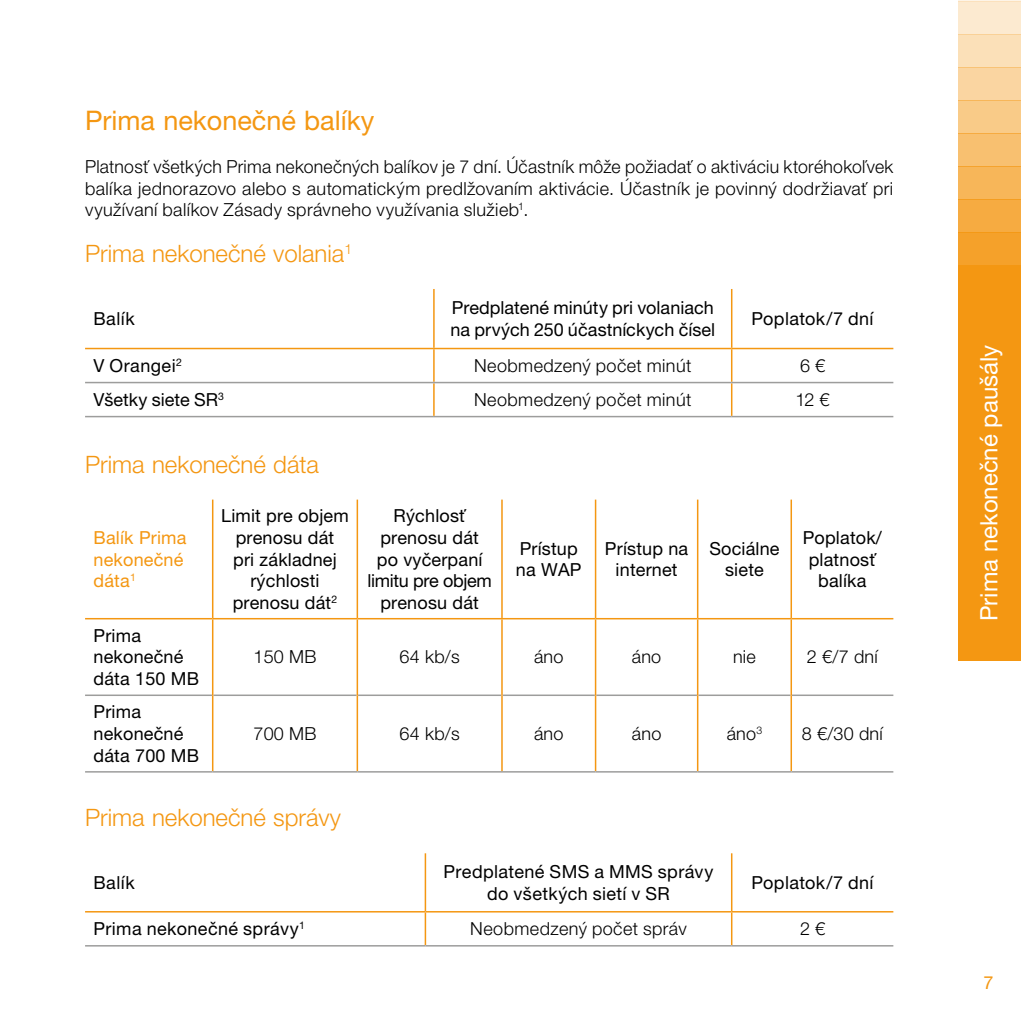
<style>
.page{position:relative;width:1021px;height:1021px;background:#fff}
.page>*{position:absolute;margin:0;border:0;box-sizing:border-box;transform-origin:0 0}
.t1{font:27px "Helvetica Neue LT Pro";color:#f49712}
.t2{font:300 24px "Helvetica Neue LT Pro";color:#f49712}
.t3{font:24px "Helvetica Neue LT Pro";color:#fff}
.t4{font:18px/21.6px "Helvetica Neue LT Pro";letter-spacing:.01em;color:#000;text-align:center}
.t5{font:300 18px/21.6px "Helvetica Neue LT Pro";letter-spacing:.02em;color:#000;text-align:justify}
.t6{font:18px/21.6px "Helvetica Neue LT Pro";letter-spacing:.01em;color:#f49712}
</style>
<div class="page">
<div style="left:958px;top:1px;width:62px;height:33px;background:#fcead0"></div>
<div style="left:958px;top:166px;width:62px;height:33px;background:#f7b659"></div>
<svg style="left:958px;top:199px;width:62px;height:66px;background:#f5a534"></svg>
<div style="left:958px;top:265px;width:62px;height:395px;background:#f49712"></div>
<div style="left:958px;top:133px;width:62px;height:33px;background:#f8c070"></div>
<div style="left:958px;top:100px;width:62px;height:33px;background:#f9cb88"></div>
<hr style="left:958px;top:0;width:62px;height:1px;background:#f49712">
<svg style="left:958px;top:34px;width:62px;height:66px;background:#fadaab"></svg>
<hr style="left:85px;top:416px;width:349px;height:1px;background:#9d9d9c">
<hr style="left:434px;top:416px;width:297px;height:1px;background:#9d9d9c">
<hr style="left:731px;top:416px;width:162px;height:1px;background:#9d9d9c">
<hr style="left:433px;top:289px;width:1px;height:59px;background:#f49712">
<hr style="left:731px;top:289px;width:1px;height:59px;background:#f49712">
<hr style="left:433px;top:349px;width:1px;height:33px;background:#f49712">
<hr style="left:731px;top:349px;width:1px;height:33px;background:#f49712">
<hr style="left:433px;top:383px;width:1px;height:33px;background:#f49712">
<hr style="left:731px;top:383px;width:1px;height:33px;background:#f49712">
<hr style="left:85px;top:348px;width:349px;height:1px;background:#f49712">
<hr style="left:434px;top:348px;width:297px;height:1px;background:#f49712">
<hr style="left:731px;top:348px;width:162px;height:1px;background:#f49712">
<hr style="left:85px;top:382px;width:349px;height:1px;background:#9d9d9c">
<hr style="left:434px;top:382px;width:297px;height:1px;background:#9d9d9c">
<hr style="left:731px;top:382px;width:162px;height:1px;background:#9d9d9c">
<hr style="left:85px;top:694px;width:127px;height:2px;background:#9d9d9c">
<hr style="left:213px;top:694px;width:143px;height:2px;background:#9d9d9c">
<hr style="left:358px;top:694px;width:143px;height:2px;background:#9d9d9c">
<hr style="left:502px;top:694px;width:93px;height:2px;background:#9d9d9c">
<hr style="left:596px;top:694px;width:101px;height:2px;background:#9d9d9c">
<hr style="left:698px;top:694px;width:92px;height:2px;background:#9d9d9c">
<hr style="left:792px;top:694px;width:101px;height:2px;background:#9d9d9c">
<hr style="left:85px;top:771px;width:128px;height:1px;background:#9d9d9c">
<hr style="left:213px;top:771px;width:144px;height:1px;background:#9d9d9c">
<hr style="left:357px;top:771px;width:145px;height:1px;background:#9d9d9c">
<hr style="left:502px;top:771px;width:93px;height:1px;background:#9d9d9c">
<hr style="left:595px;top:771px;width:102px;height:1px;background:#9d9d9c">
<hr style="left:697px;top:771px;width:94px;height:1px;background:#9d9d9c">
<hr style="left:791px;top:771px;width:102px;height:1px;background:#9d9d9c">
<hr style="left:212px;top:619px;width:1px;height:76px;background:#f49712">
<hr style="left:356px;top:619px;width:2px;height:76px;background:#f49712">
<hr style="left:501px;top:619px;width:1px;height:76px;background:#f49712">
<hr style="left:595px;top:619px;width:1px;height:76px;background:#f49712">
<hr style="left:697px;top:619px;width:1px;height:76px;background:#f49712">
<hr style="left:790px;top:619px;width:2px;height:76px;background:#f49712">
<hr style="left:212px;top:695px;width:1px;height:76px;background:#f49712">
<hr style="left:356px;top:695px;width:2px;height:76px;background:#f49712">
<hr style="left:501px;top:695px;width:1px;height:76px;background:#f49712">
<hr style="left:595px;top:695px;width:1px;height:76px;background:#f49712">
<hr style="left:697px;top:695px;width:1px;height:76px;background:#f49712">
<hr style="left:790px;top:695px;width:2px;height:76px;background:#f49712">
<hr style="left:212px;top:499px;width:1px;height:119px;background:#f49712">
<hr style="left:356px;top:499px;width:2px;height:119px;background:#f49712">
<hr style="left:501px;top:499px;width:1px;height:119px;background:#f49712">
<hr style="left:595px;top:499px;width:1px;height:119px;background:#f49712">
<hr style="left:697px;top:499px;width:1px;height:119px;background:#f49712">
<hr style="left:790px;top:499px;width:2px;height:119px;background:#f49712">
<hr style="left:85px;top:618px;width:128px;height:1px;background:#f49712">
<hr style="left:213px;top:618px;width:144px;height:1px;background:#f49712">
<hr style="left:357px;top:618px;width:145px;height:1px;background:#f49712">
<hr style="left:502px;top:618px;width:93px;height:1px;background:#f49712">
<hr style="left:595px;top:618px;width:102px;height:1px;background:#f49712">
<hr style="left:697px;top:618px;width:94px;height:1px;background:#f49712">
<hr style="left:791px;top:618px;width:102px;height:1px;background:#f49712">
<hr style="left:85px;top:945px;width:340px;height:1px;background:#9d9d9c">
<hr style="left:425px;top:945px;width:306px;height:1px;background:#9d9d9c">
<hr style="left:731px;top:945px;width:162px;height:1px;background:#9d9d9c">
<hr style="left:424px;top:853px;width:2px;height:58px;background:#f49712">
<hr style="left:731px;top:853px;width:1px;height:58px;background:#f49712">
<hr style="left:85px;top:911px;width:340px;height:1px;background:#f49712">
<hr style="left:425px;top:911px;width:306px;height:1px;background:#f49712">
<hr style="left:424px;top:912px;width:2px;height:33px;background:#f49712">
<hr style="left:731px;top:911px;width:162px;height:1px;background:#f49712">
<hr style="left:731px;top:912px;width:1px;height:33px;background:#f49712">
<h1 class="t1" style="left:85px;top:104px;width:291px">Prima nekonečné balíky</h1>
<p class="t5" style="left:85px;top:155px;width:809px">Platnosť všetkých Prima nekonečných balíkov je 7 dní. Účastník môže požiadať o aktiváciu ktoréhokoľvek balíka jednorazovo alebo s automatickým predlžovaním aktivácie. Účastník je povinný dodržiavať pri využívaní balíkov Zásady správneho využívania služieb<sup>1</sup>.</p>
<h2 class="t2" style="left:85px;top:239px;width:268px">Prima nekonečné volania<sup>1</sup></h2>
<p class="t4" style="left:94px;top:308px;width:43px">Balík</p>
<p class="t4" style="left:450px;top:297px;width:266px;text-align:left">Predplatené minúty pri volaniach na prvých 250 účastníckych čísel</p>
<p class="t4" style="left:751px;top:308px;width:124px">Poplatok/7 dní</p>
<p class="t4" style="left:94px;top:354px;width:90px">V Orangei<sup>2</sup></p>
<p class="t5" style="left:474px;top:354px;width:219px">Neobmedzený počet minút</p>
<p class="t5" style="left:800px;top:354px;width:27px">6 €</p>
<p class="t4" style="left:94px;top:388px;width:132px">Všetky siete SR<sup>3</sup></p>
<p class="t5" style="left:474px;top:388px;width:219px">Neobmedzený počet minút</p>
<p class="t5" style="left:795px;top:388px;width:36px">12 €</p>
<h2 class="t2" style="left:85px;top:449px;width:235px">Prima nekonečné dáta</h2>
<p class="t6" style="left:94px;top:526px;width:94px">Balík Prima nekonečné dáta<sup>1</sup></p>
<p class="t4" style="left:221px;top:505px;width:129px">Limit pre objem prenosu dát<br>pri základnej rýchlosti prenosu dát<sup>2</sup></p>
<p class="t4" style="left:367px;top:505px;width:125px">Rýchlosť prenosu dát po vyčerpaní limitu pre objem prenosu dát</p>
<p class="t4" style="left:516px;top:537px;width:67px;text-align:left">Prístup na WAP</p>
<p class="t4" style="left:605px;top:537px;width:85px">Prístup na internet</p>
<p class="t4" style="left:709px;top:537px;width:72px">Sociálne siete</p>
<p class="t4" style="left:802px;top:526px;width:81px">Poplatok/ platnosť balíka</p>
<p class="t4" style="left:94px;top:624px;width:107px;text-align:left">Prima nekonečné dáta 150 MB</p>
<p class="t4" style="left:94px;top:701px;width:107px;text-align:left">Prima nekonečné dáta 700 MB</p>
<p class="t5" style="left:253px;top:646px;width:64px">150 MB</p>
<p class="t5" style="left:399px;top:646px;width:62px">64 kb/s</p>
<p class="t5" style="left:534px;top:646px;width:31px">áno</p>
<p class="t5" style="left:632px;top:646px;width:31px">áno</p>
<p class="t5" style="left:733px;top:646px;width:24px">nie</p>
<p class="t5" style="left:807px;top:646px;width:72px">2 €/7 dní</p>
<p class="t5" style="left:253px;top:722px;width:64px">700 MB</p>
<p class="t5" style="left:399px;top:722px;width:62px">64 kb/s</p>
<p class="t5" style="left:534px;top:722px;width:31px">áno</p>
<p class="t5" style="left:632px;top:722px;width:31px">áno</p>
<p class="t5" style="left:726px;top:722px;width:37px">áno<sup>3</sup></p>
<p class="t5" style="left:801px;top:722px;width:82px">8 €/30 dní</p>
<h2 class="t2" style="left:85px;top:803px;width:257px">Prima nekonečné správy</h2>
<p class="t4" style="left:94px;top:871px;width:43px">Balík</p>
<p class="t4" style="left:443px;top:860px;width:271px">Predplatené SMS a MMS správy do všetkých sietí v SR</p>
<p class="t4" style="left:751px;top:871px;width:124px">Poplatok/7 dní</p>
<p class="t4" style="left:94px;top:917px;width:213px">Prima nekonečné správy<sup>1</sup></p>
<p class="t5" style="left:470px;top:917px;width:218px">Neobmedzený počet správ</p>
<p class="t5" style="left:800px;top:917px;width:27px">2 €</p>
<h2 class="t3" style="left:974px;top:621px;width:278px;rotate:-90deg">Prima nekonečné paušály</h2>
<p class="t6" style="left:983px;top:971px;width:12px">7</p>
</div>
